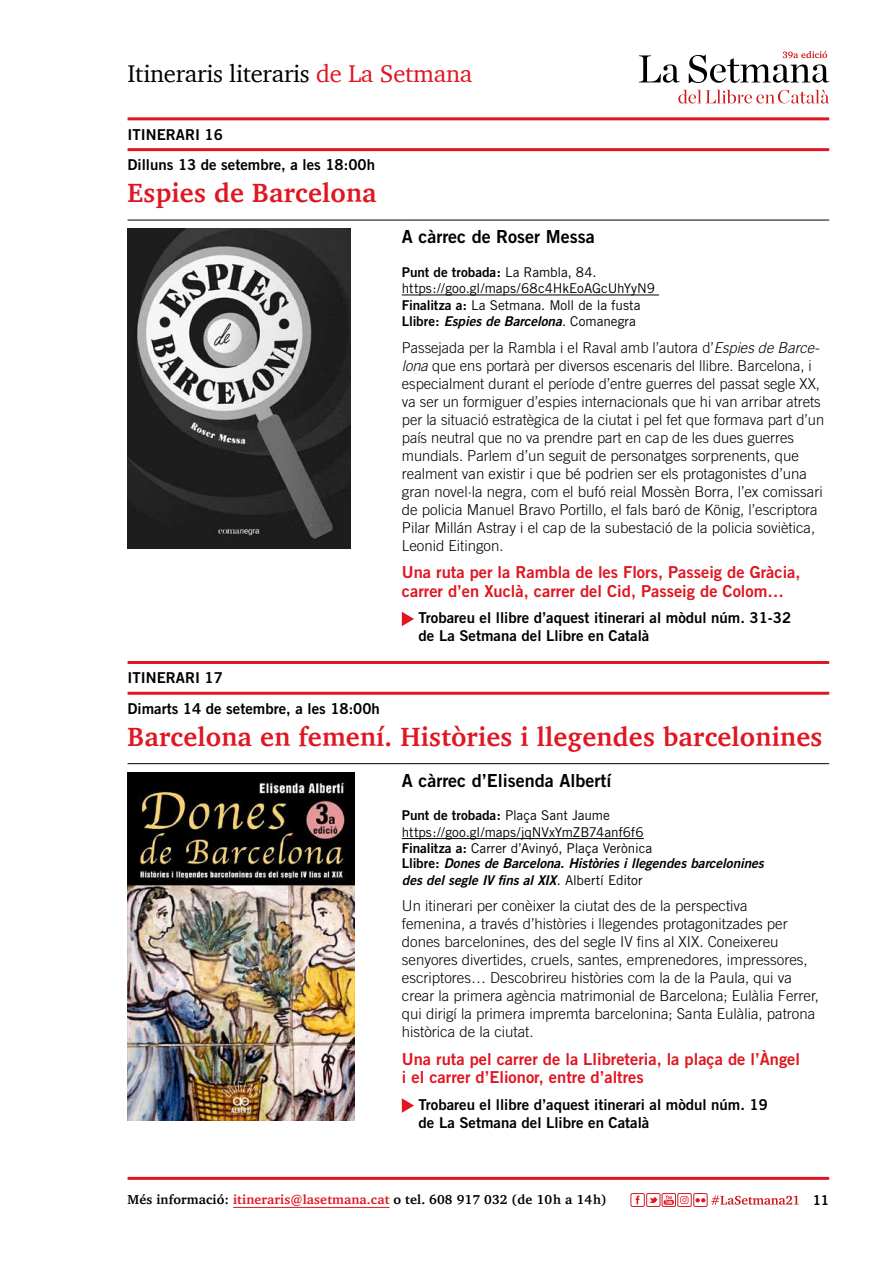
<style>
.page{position:relative;width:893px;height:1263px;background:#fff}
.page>*{position:absolute;margin:0;border:0;box-sizing:border-box;transform-origin:0 0}
.t1{font:700 27px "Charter";letter-spacing:.01em;color:#e01621}
.t2{font:24.75px "Charter";letter-spacing:-.01em;color:#000}
.t3{font:18px "Trade Gothic Bold Two";color:#000}
.t4{font:16.5px/18.8px "Trade Gothic Bold Two";color:#e01621}
.t5{font:300 15px/18px "Trade Gothic";color:#000}
.t6{font:15px/30.8px "Trade Gothic Bold Two";color:#000}
.t7{font:13.5px/16.5px "Trade Gothic";letter-spacing:-.005em;color:#000}
.t8{font:italic 13.5px/16.5px "Trade Gothic Bold Two";letter-spacing:-.005em;color:#000}
.t9{font:13.5px "Trade Gothic Bold Two";color:#000}
.t10{font:700 13.2px "Charter";letter-spacing:.01em;color:#000}
.s1{color:#e01621}
.s2{font-family:"Trade Gothic"}
.s3{font-family:"Trade Gothic Bold Two"}
.s4{font-style:normal}
.s5{font-family:"Trade Gothic";font-style:normal}
.s6{font-style:italic}
</style>
<div class="page">
<hr style="left:233px;top:1207px;width:157px;height:1px;background:#e01621">
<hr style="left:128px;top:1177px;width:701px;height:3px;background:#e01621">
<svg style="left:639px;top:55px;width:41px;height:28px"></svg>
<svg style="left:678px;top:90px;width:151px;height:14px"></svg>
<svg style="left:689px;top:51px;width:140px;height:32px"></svg>
<div style="left:631px;top:1193px;width:14px;height:14px;border:1px solid #cf1c1f"></div>
<svg style="left:636px;top:1196px;width:3px;height:8px"></svg>
<div style="left:646px;top:1193px;width:14px;height:14px;border:1px solid #cf1c1f"></div>
<svg style="left:649px;top:1197px;width:9px;height:6px"></svg>
<div style="left:662px;top:1193px;width:14px;height:14px;border:1px solid #cf1c1f"></div>
<svg style="left:664px;top:1195px;width:10px;height:10px"></svg>
<div style="left:677px;top:1193px;width:14px;height:14px;border:1px solid #cf1c1f"></div>
<svg style="left:680px;top:1196px;width:8px;height:8px"></svg>
<div style="left:693px;top:1193px;width:14px;height:14px;border:1px solid #cf1c1f"></div>
<svg style="left:695px;top:1198px;width:10px;height:4px"></svg>
<svg style="left:711px;top:1195px;width:88px;height:10px"></svg>
<hr style="left:128px;top:117px;width:701px;height:3px;background:#e01621">
<hr style="left:128px;top:148px;width:701px;height:3px;background:#e01621">
<hr style="left:128px;top:661px;width:701px;height:3px;background:#e01621">
<hr style="left:128px;top:692px;width:701px;height:3px;background:#e01621">
<hr style="left:128px;top:220px;width:274px;height:1px;background:#000">
<hr style="left:402px;top:220px;width:427px;height:1px;background:#000">
<img style="left:128px;top:229px;width:222px;height:319px">
<hr style="left:402px;top:295px;width:257px;height:1px;background:#000">
<svg style="left:402px;top:612px;width:12px;height:14px"></svg>
<hr style="left:128px;top:763px;width:274px;height:1px;background:#000">
<hr style="left:402px;top:763px;width:427px;height:1px;background:#000">
<img style="left:128px;top:772px;width:226px;height:348px">
<hr style="left:402px;top:838px;width:242px;height:1px;background:#000">
<svg style="left:402px;top:1098px;width:12px;height:15px"></svg>
<h2 class="t2" style="left:128px;top:52px;width:346px">Itineraris literaris <span class="s1">de La Setmana</span></h2>
<p class="t6" style="left:128px;top:119px;width:249px">ITINERARI 16<br>Dilluns 13 de setembre, a les 18:00h</p>
<h1 class="t1" style="left:128px;top:170px;width:251px">Espies de Barcelona</h1>
<p class="t3" style="left:402px;top:226px;width:194px">A càrrec de Roser Messa</p>
<p class="t9" style="left:402px;top:263px;width:196px">Punt de trobada: <span class="s2">La Rambla, 84.</span></p>
<p class="t7" style="left:402px;top:280px;width:255px">https://goo.gl/maps/68c4HkEoAGcUhYyN9<br><span class="s3">Finalitza a:</span> La Setmana. Moll de la fusta</p>
<p class="t8" style="left:402px;top:313px;width:236px"><span class="s4">Llibre:</span> Espies de Barcelona<span class="s5">. Comanegra</span></p>
<p class="t5" style="left:402px;top:338px;width:424px">Passejada per la Rambla i el Raval amb l’autora d’<span class="s6">Espies de Barce‑ lona</span> que ens portarà per diversos escenaris del llibre. Barcelona, i especialment durant el període d’entre guerres del passat segle XX, va ser un formiguer d’espies internacionals que hi van arribar atrets per la situació estratègica de la ciutat i pel fet que formava part d’un país neutral que no va prendre part en cap de les dues guerres mundials. Parlem d’un seguit de personatges sorprenents, que realment van existir i que bé podrien ser els protagonistes d’una gran novel·la negra, com el bufó reial Mossèn Borra, l’ex comissari de policia Manuel Bravo Portillo, el fals baró de König, l’escriptora Pilar Millán Astray i el cap de la subestació de la policia soviètica, Leonid Eitingon.</p>
<p class="t4" style="left:402px;top:562px;width:400px">Una ruta per la Rambla de les Flors, Passeig de Gràcia, carrer d’en Xuclà, carrer del Cid, Passeig de Colom…</p>
<p class="t6" style="left:419px;top:609px;width:374px;line-height:18px">Trobareu el llibre d’aquest itinerari al mòdul núm. 31-32 de La Setmana del Llibre en Català</p>
<p class="t6" style="left:128px;top:662px;width:254px">ITINERARI 17<br>Dimarts 14 de setembre, a les 18:00h</p>
<h1 class="t1" style="left:128px;top:713px;width:696px">Barcelona en femení. Històries i llegendes barcelonines</h1>
<p class="t3" style="left:402px;top:769px;width:211px">A càrrec d’Elisenda Albertí</p>
<p class="t9" style="left:402px;top:807px;width:210px">Punt de trobada: <span class="s2">Plaça Sant Jaume</span></p>
<p class="t7" style="left:402px;top:823px;width:252px">https://goo.gl/maps/jqNVxYmZB74anf6f6<br><span class="s3">Finalitza a:</span> Carrer d’Avinyó, Plaça Verònica</p>
<p class="t8" style="left:402px;top:855px;width:363px"><span class="s4">Llibre:</span> Dones de Barcelona. Històries i llegendes barcelonines des del segle IV fins al XIX<span class="s5">. Albertí Editor</span></p>
<p class="t5" style="left:402px;top:897px;width:419px">Un itinerari per conèixer la ciutat des de la perspectiva<br>femenina, a través d’històries i llegendes protagonitzades per dones barcelonines, des del segle IV fins al XIX. Coneixereu senyores divertides, cruels, santes, emprenedores, impressores, escriptores… Descobrireu històries com la de la Paula, qui va crear la primera agència matrimonial de Barcelona; Eulàlia Ferrer, qui dirigí la primera impremta barcelonina; Santa Eulàlia, patrona històrica de la ciutat.</p>
<p class="t4" style="left:402px;top:1049px;width:400px">Una ruta pel carrer de la Llibreteria, la plaça de l’Àngel i el carrer d’Elionor, entre d’altres</p>
<p class="t6" style="left:419px;top:1095px;width:351px;line-height:18px">Trobareu el llibre d’aquest itinerari al mòdul núm. 19 de La Setmana del Llibre en Català</p>
<p class="t10" style="left:128px;top:1188px;width:481px">Més informació: <span class="s1">itineraris@lasetmana.cat</span> o tel. 608 917 032 (de 10h a 14h)</p>
<p class="t9" style="left:813px;top:1192px;width:18px">11</p>
</div>
